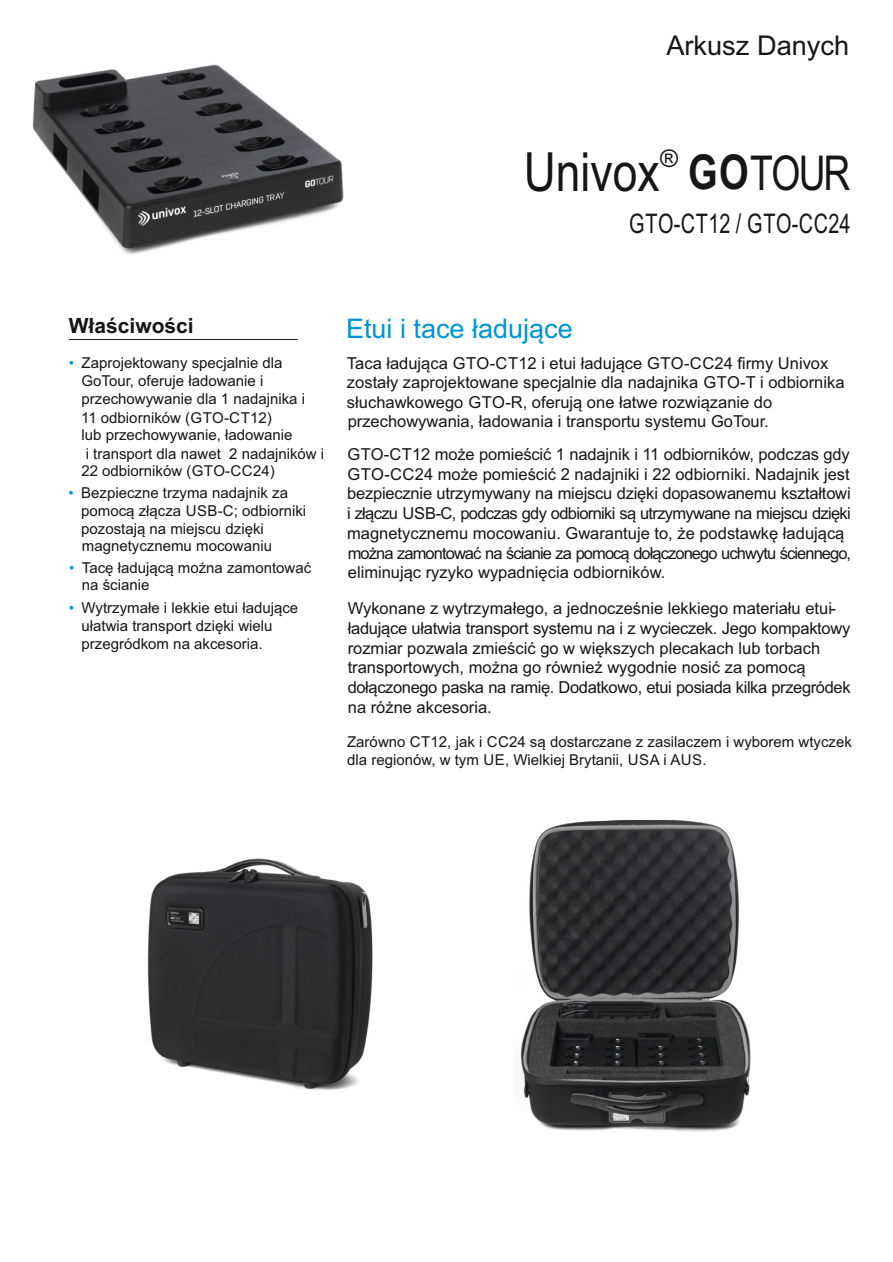
<style>
.page{position:relative;width:893px;height:1262px;background:#fff}
.page>*{position:absolute;margin:0;border:0;box-sizing:border-box;transform-origin:0 0}
.t1{font:54px "Arial";color:#151616;scale:.82 1}
.t2{font:48px "Arial";color:#151616;scale:.78 1}
.t3{font:27.15px "Arial";color:#151616}
.t4{font:27px "Arial";letter-spacing:.025em;color:#151616;scale:.73 1}
.t5{font:27px "Arial";color:#0094d6}
.t6{font:700 21px "Arial";color:#151616}
.t7{font:16.5px/19.8px "Arial";color:#151616}
.t8{font:16.5px/19.6px "Arial";letter-spacing:-.055em;color:#151616}
.t9{font:15px/18px "Arial";color:#151616}
.s1{font-weight:700}
.s2{color:#0094d6}
</style>
<div class="page">
<hr style="left:69px;top:339px;width:229px;height:1px;background:#151616">
<img style="left:32px;top:64px;width:312px;height:190px">
<img style="left:147px;top:858px;width:226px;height:232px">
<img style="left:520px;top:819px;width:231px;height:313px">
<h3 class="t3" style="left:666px;top:35px;width:184px">Arkusz Danych</h3>
<h1 class="t1" style="left:524px;top:152px;width:190px">Univox<sup>®</sup></h1>
<h2 class="t2" style="left:688px;top:155px;width:209px"><span class="s1">GO</span>TOUR</h2>
<h3 class="t4" style="left:629px;top:213px;width:304px">GTO-CT12 / GTO-CC24</h3>
<p class="t6" style="left:69px;top:318px;width:126px">Właściwości</p>
<p class="t9" style="left:69px;top:355px;width:215px"><span class="s2">•</span> Zaprojektowany specjalnie dla</p>
<p class="t9" style="left:82px;top:373px;width:183px">GoTour, oferuje ładowanie i</p>
<p class="t9" style="left:82px;top:391px;width:225px">przechowywanie dla 1 nadajnika i</p>
<p class="t9" style="left:81px;top:410px;width:192px">11 odbiorników (GTO-CT12)</p>
<p class="t9" style="left:82px;top:427px;width:212px">lub przechowywanie, ładowanie</p>
<p class="t9" style="left:86px;top:445px;width:240px">i transport dla nawet 2 nadajników i</p>
<p class="t9" style="left:81px;top:485px;width:226px;text-indent:-13px"><span class="s2">•</span> Bezpieczne trzyma nadajnik za pomocą złącza USB-C; odbiorniki pozostają na miejscu dzięki</p>
<p class="t9" style="left:69px;top:560px;width:244px"><span class="s2">•</span> Tacę ładującą można zamontować</p>
<p class="t9" style="left:82px;top:600px;width:218px;text-indent:-13px"><span class="s2">•</span> Wytrzymałe i lekkie etui ładujące ułatwia transport dzięki wielu przegródkom na akcesoria.</p>
<p class="t9" style="left:81px;top:463px;width:195px">22 odbiorników (GTO-CC24)</p>
<p class="t9" style="left:82px;top:538px;width:192px">magnetycznemu mocowaniu</p>
<p class="t9" style="left:82px;top:577px;width:69px">na ścianie</p>
<h3 class="t5" style="left:346px;top:318px;width:228px">Etui i tace ładujące</h3>
<p class="t7" style="left:347px;top:354px;width:499px">Taca ładująca GTO-CT12 i etui ładujące GTO-CC24 firmy Univox zostały zaprojektowane specjalnie dla nadajnika GTO-T i odbiornika słuchawkowego GTO-R, oferują one łatwe rozwiązanie do</p>
<p class="t7" style="left:347px;top:445px;width:505px;text-align:justify">GTO-CT12 może pomieścić 1 nadajnik i 11 odbiorników, podczas gdy GTO-CC24 może pomieścić 2 nadajniki i 22 odbiorniki. Nadajnik jest bezpiecznie utrzymywany na miejscu dzięki dopasowanemu kształtowi i złączu USB-C, podczas gdy odbiorniki są utrzymywane na miejscu dzięki magnetycznemu mocowaniu. Gwarantuje to, że podstawkę ładującą</p>
<p class="t7" style="left:347px;top:413px;width:422px">przechowywania, ładowania i transportu systemu GoTour.</p>
<p class="t8" style="left:348px;top:544px;width:505px">można zamontować na ścianie za pomocą dołączonego uchwytu ściennego, eliminując ryzyko wypadnięcia odbiorników.</p>
<p class="t7" style="left:348px;top:600px;width:504px">Wykonane z wytrzymałego, a jednocześnie lekkiego materiału etui - ładujące ułatwia transport systemu na i z wycieczek. Jego kompaktowy rozmiar pozwala zmieścić go w większych plecakach lub torbach transportowych, można go również wygodnie nosić za pomocą dołączonego paska na ramię. Dodatkowo, etui posiada kilka przegródek</p>
<p class="t9" style="left:347px;top:734px;width:506px">Zarówno CT12, jak i CC24 są dostarczane z zasilaczem i wyborem wtyczek dla regionów, w tym UE, Wielkiej Brytanii, USA i AUS.</p>
<p class="t7" style="left:348px;top:698px;width:145px">na różne akcesoria.</p>
</div>
